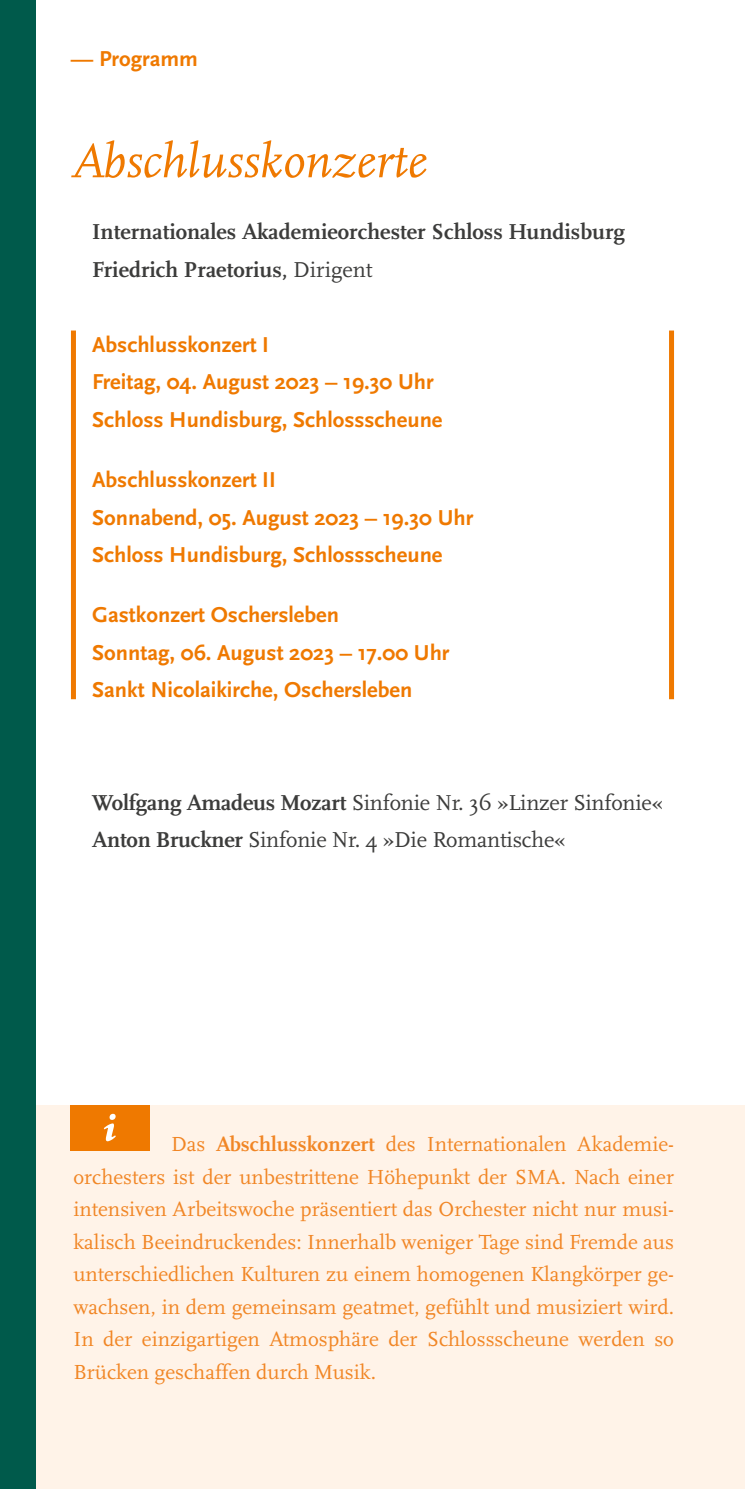
<style>
.page{position:relative;width:745px;height:1489px;background:#fff}
.page>*{position:absolute;margin:0;border:0;box-sizing:border-box;transform-origin:0 0}
.t1{font:italic 50px "Scala";color:#ef7900}
.t2{font:700 22.5px/37.5px "Scala Sans";color:#ef7900}
.t3{font:22.5px/37.5px "Scala";letter-spacing:-.01em;color:#3c3c3b}
.t4{font:700 22.5px/37.5px "Scala";color:#3c3c3b}
.t5{font:21.25px/32.5px "Scala";color:#f18625;text-align:justify}
.s1{font-weight:400}
.s2{font-weight:700}
</style>
<div class="page">
<div style="left:71px;top:330px;width:5px;height:369px;background:#ef7900"></div>
<div style="left:668px;top:330px;width:5px;height:369px;background:#ef7900"></div>
<div style="left:0;top:1104px;width:744px;height:384px;background:#fff3e8"></div>
<div style="left:70px;top:1104px;width:80px;height:46px;background:#ef7900"></div>
<svg style="left:104px;top:1113px;width:12px;height:28px"></svg>
<div style="left:0;top:0;width:35px;height:1488px;background:#005a4b"></div>
<p class="t2" style="left:71px;top:42px;width:128px">— Programm</p>
<h1 class="t1" style="left:71px;top:138px;width:357px">Abschlusskonzerte</h1>
<p class="t4" style="left:92px;top:214px;width:534px">Internationales Akademieorchester Schloss Hundisburg<br>Friedrich Praetorius, <span class="s1">Dirigent</span></p>
<p class="t2" style="left:92px;top:327px;width:351px">Abschlusskonzert I<br>Freitag, 04. August 2023 – 19.30 Uhr<br>Schloss Hundisburg, Schlossscheune</p>
<p class="t2" style="left:92px;top:462px;width:382px">Abschlusskonzert II<br>Sonnabend, 05. August 2023 – 19.30 Uhr<br>Schloss Hundisburg, Schlossscheune</p>
<p class="t2" style="left:92px;top:597px;width:358px">Gastkonzert Oschersleben<br>Sonntag, 06. August 2023 – 17.00 Uhr<br>Sankt Nicolaikirche, Oschersleben</p>
<p class="t3" style="left:92px;top:784px;width:571px"><span class="s2">Wolfgang Amadeus Mozart</span> Sinfonie Nr. 36 »Linzer Sinfonie«<br><span class="s2">Anton Bruckner</span> Sinfonie Nr. 4 »Die Romantische«</p>
<p class="t5" style="left:73px;top:1128px;width:601px;text-indent:97px">Das <span class="s2">Abschlusskonzert</span> des Internationalen Akademie&shy;orchesters ist der unbestrittene Höhepunkt der SMA. Nach einer intensiven Arbeitswoche präsentiert das Orchester nicht nur musi&shy;kalisch Beeindruckendes: Innerhalb weniger Tage sind Fremde aus unterschiedlichen Kulturen zu einem homogenen Klangkörper ge&shy;wachsen, in dem gemeinsam geatmet, gefühlt und musiziert wird.<br>In der einzigartigen Atmosphäre der Schlossscheune werden so Brücken geschaffen durch Musik.</p>
</div>
